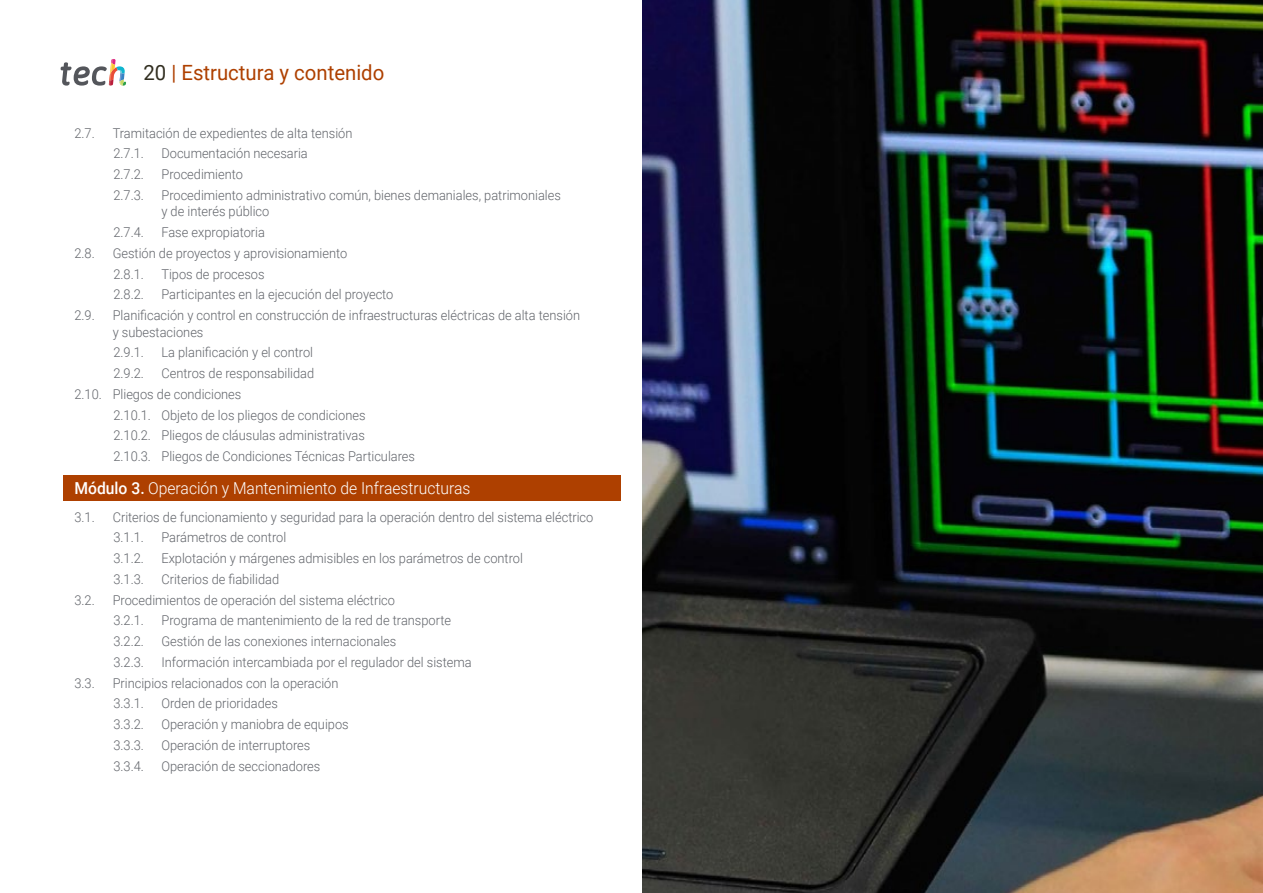
<style>
.page{position:relative;width:1263px;height:893px;background:#fff}
.page>*{position:absolute;margin:0;border:0;box-sizing:border-box;transform-origin:0 0}
.t1{font:21px "Roboto";color:#ae4000}
.t2{font:300 16.5px "Roboto";color:#fff;scale:.95 1}
.t3{font:300 13.5px/20.7px "Roboto";color:#61646a;scale:.95 1}
.s1{color:#312e20}
.s2{font-weight:500}
</style>
<div class="page">
<div style="left:63px;top:476px;width:558px;height:25px;background:#ae4000"></div>
<svg style="left:61px;top:59px;width:65px;height:27px"></svg>
<img style="left:642px;top:0;width:621px;height:893px">
<h1 class="t1" style="left:144px;top:57px;width:242px"><span class="s1">20</span> | Estructura y contenido</h1>
<p class="t3" style="left:74px;top:122px;width:23px">2.7.</p>
<p class="t3" style="left:113px;top:122px;width:254px">Tramitación de expedientes de alta tensión<br>2.7.1.</p>
<p class="t3" style="left:161px;top:143px;width:156px">Documentación necesaria</p>
<p class="t3" style="left:113px;top:164px;width:34px">2.7.2.</p>
<p class="t3" style="left:161px;top:164px;width:87px">Procedimiento</p>
<p class="t3" style="left:113px;top:184px;width:34px">2.7.3.</p>
<p class="t3" style="left:161px;top:186px;width:422px;line-height:16.5px">Procedimiento administrativo común, bienes demaniales, patrimoniales y de interés público</p>
<p class="t3" style="left:113px;top:222px;width:34px">2.7.4.</p>
<p class="t3" style="left:161px;top:222px;width:110px">Fase expropiatoria</p>
<p class="t3" style="left:74px;top:242px;width:23px">2.8.</p>
<p class="t3" style="left:113px;top:242px;width:248px">Gestión de proyectos y aprovisionamiento<br>2.8.1.</p>
<p class="t3" style="left:161px;top:263px;width:110px">Tipos de procesos</p>
<p class="t3" style="left:113px;top:284px;width:34px">2.8.2.</p>
<p class="t3" style="left:161px;top:284px;width:246px">Participantes en la ejecución del proyecto</p>
<p class="t3" style="left:74px;top:305px;width:23px">2.9.</p>
<p class="t3" style="left:113px;top:307px;width:493px;line-height:16.5px">Planificación y control en construcción de infraestructuras eléctricas de alta tensión y subestaciones</p>
<p class="t3" style="left:113px;top:342px;width:34px">2.9.1.</p>
<p class="t3" style="left:161px;top:342px;width:161px">La planificación y el control</p>
<p class="t3" style="left:113px;top:363px;width:34px">2.9.2.</p>
<p class="t3" style="left:74px;top:363px;width:254px;text-indent:87px">Centros de responsabilidad<br>2.10. Pliegos de condiciones</p>
<p class="t3" style="left:113px;top:404px;width:319px">2.10.1. Objeto de los pliegos de condiciones<br>2.10.2. Pliegos de cláusulas administrativas<br>2.10.3. Pliegos de Condiciones Técnicas Particulares</p>
<p class="t2" style="left:74px;top:477px;width:418px"><span class="s2">Módulo 3.</span> Operación y Mantenimiento de Infraestructuras</p>
<p class="t3" style="left:74px;top:506px;width:23px">3.1.</p>
<p class="t3" style="left:113px;top:506px;width:507px">Criterios de funcionamiento y seguridad para la operación dentro del sistema eléctrico<br>3.1.1.</p>
<p class="t3" style="left:161px;top:527px;width:133px">Parámetros de control</p>
<p class="t3" style="left:113px;top:547px;width:34px">3.1.2.</p>
<p class="t3" style="left:161px;top:547px;width:382px">Explotación y márgenes admisibles en los parámetros de control</p>
<p class="t3" style="left:113px;top:568px;width:34px">3.1.3.</p>
<p class="t3" style="left:161px;top:568px;width:125px">Criterios de fiabilidad</p>
<p class="t3" style="left:74px;top:589px;width:23px">3.2.</p>
<p class="t3" style="left:113px;top:589px;width:299px">Procedimientos de operación del sistema eléctrico<br>3.2.1.</p>
<p class="t3" style="left:161px;top:610px;width:306px">Programa de mantenimiento de la red de transporte</p>
<p class="t3" style="left:113px;top:630px;width:34px">3.2.2.</p>
<p class="t3" style="left:161px;top:630px;width:249px">Gestión de las conexiones internacionales</p>
<p class="t3" style="left:113px;top:651px;width:34px">3.2.3.</p>
<p class="t3" style="left:161px;top:651px;width:328px">Información intercambiada por el regulador del sistema</p>
<p class="t3" style="left:74px;top:672px;width:23px">3.3.</p>
<p class="t3" style="left:113px;top:672px;width:239px">Principios relacionados con la operación<br>3.3.1.</p>
<p class="t3" style="left:161px;top:693px;width:124px">Orden de prioridades</p>
<p class="t3" style="left:113px;top:713px;width:34px">3.3.2.</p>
<p class="t3" style="left:161px;top:713px;width:199px">Operación y maniobra de equipos</p>
<p class="t3" style="left:113px;top:734px;width:34px">3.3.3.</p>
<p class="t3" style="left:161px;top:734px;width:158px">Operación de interruptores</p>
<p class="t3" style="left:113px;top:755px;width:34px">3.3.4.</p>
<p class="t3" style="left:161px;top:755px;width:169px">Operación de seccionadores</p>
</div>
